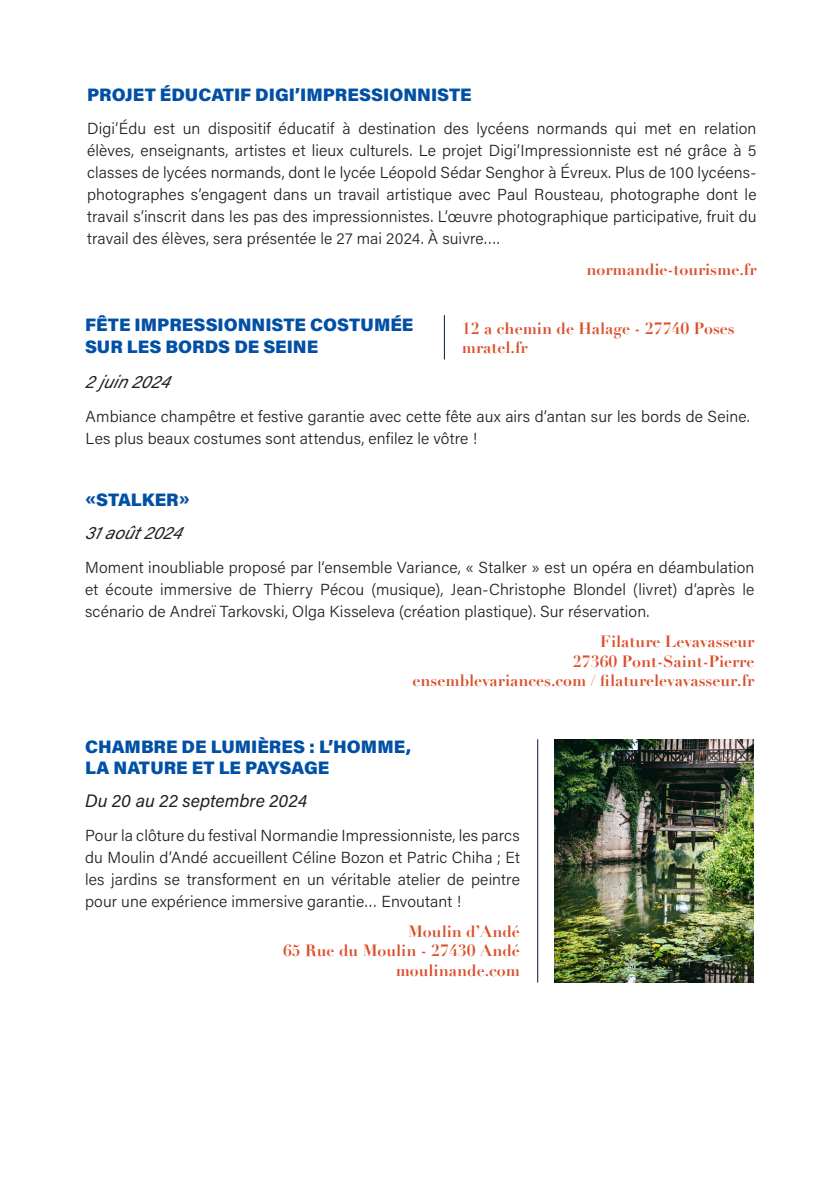
<style>
.page{position:relative;width:837px;height:1185px;background:#fff}
.page>*{position:absolute;margin:0;border:0;box-sizing:border-box;transform-origin:0 0}
.t1{font:900 18px/21.6px "Acumin Pro";color:#0250a5}
.t2{font:italic 18px "Acumin Pro";color:#231f20}
.t3{font:300 16px/22px "Acumin Pro";letter-spacing:.01em;color:#231f20;text-align:justify}
.t4{font:700 16px "Didot";color:#db4f2b}
</style>
<div class="page">
<hr style="left:537px;top:739px;width:1px;height:243px;background:#001745">
<img style="left:554px;top:739px;width:199px;height:243px">
<hr style="left:444px;top:315px;width:1px;height:44px;background:#001745">
<p class="t1" style="left:87px;top:83px;width:386px">PROJET ÉDUCATIF DIGI’IMPRESSIONNISTE</p>
<p class="t3" style="left:87px;top:117px;width:671px">Digi’Édu est un dispositif éducatif à destination des lycéens normands qui met en relation élèves, enseignants, artistes et lieux culturels. Le projet Digi’Impressionniste est né grâce à 5 classes de lycées normands, dont le lycée Léopold Sédar Senghor à Évreux. Plus de 100 lycéens&shy;photographes s’engagent dans un travail artistique avec Paul Rousteau, photographe dont le travail s’inscrit dans les pas des impressionnistes. L’œuvre photographique participative, fruit du travail des élèves, sera présentée le 27 mai 2024. À suivre….</p>
<p class="t4" style="left:586px;top:259px;width:172px">normandie-tourisme.fr</p>
<p class="t1" style="left:85px;top:313px;width:330px">FÊTE IMPRESSIONNISTE COSTUMÉE<br>SUR LES BORDS DE SEINE</p>
<p class="t4" style="left:462px;top:318px;width:274px">12 a chemin de Halage - 27740 Poses</p>
<p class="t4" style="left:462px;top:337px;width:67px">mratel.fr</p>
<p class="t2" style="left:86px;top:369px;width:92px">2juin2024</p>
<p class="t3" style="left:86px;top:404px;width:665px">Ambiance champêtre et festive garantie avec cette fête aux airs d’antan sur les bords de Seine.<br>Les plus beaux costumes sont attendus, enfilez le vôtre !</p>
<p class="t1" style="left:85px;top:488px;width:106px">«STALKER»</p>
<p class="t2" style="left:85px;top:520px;width:104px">31août2024</p>
<p class="t3" style="left:85px;top:555px;width:671px">Moment inoubliable proposé par l’ensemble Variance, « Stalker » est un opéra en déambulation et écoute immersive de Thierry Pécou (musique), Jean-Christophe Blondel (livret) d’après le scénario de Andreï Tarkovski, Olga Kisseleva (création plastique). Sur réservation.</p>
<p class="t4" style="left:600px;top:631px;width:156px">Filature Levavasseur</p>
<p class="t4" style="left:573px;top:650px;width:183px">27360 Pont-Saint-Pierre</p>
<p class="t4" style="left:412px;top:670px;width:343px">ensemblevariances.com / filaturelevavasseur.fr</p>
<p class="t1" style="left:85px;top:734px;width:327px">CHAMBRE DE LUMIÈRES : L’HOMME,<br>LA NATURE ET LE PAYSAGE</p>
<p class="t2" style="left:85px;top:788px;width:223px">Du 20 au 22 septembre 2024</p>
<p class="t3" style="left:85px;top:823px;width:436px">Pour la clôture du festival Normandie Impressionniste, les parcs du Moulin d’Andé accueillent Céline Bozon et Patric Chiha ; Et les jardins se transforment en un véritable atelier de peintre pour une expérience immersive garantie… Envoutant !</p>
<p class="t4" style="left:408px;top:921px;width:113px">Moulin d’Andé</p>
<p class="t4" style="left:283px;top:940px;width:238px">65 Rue du Moulin - 27430 Andé</p>
<p class="t4" style="left:395px;top:959px;width:126px">moulinande.com</p>
</div>
